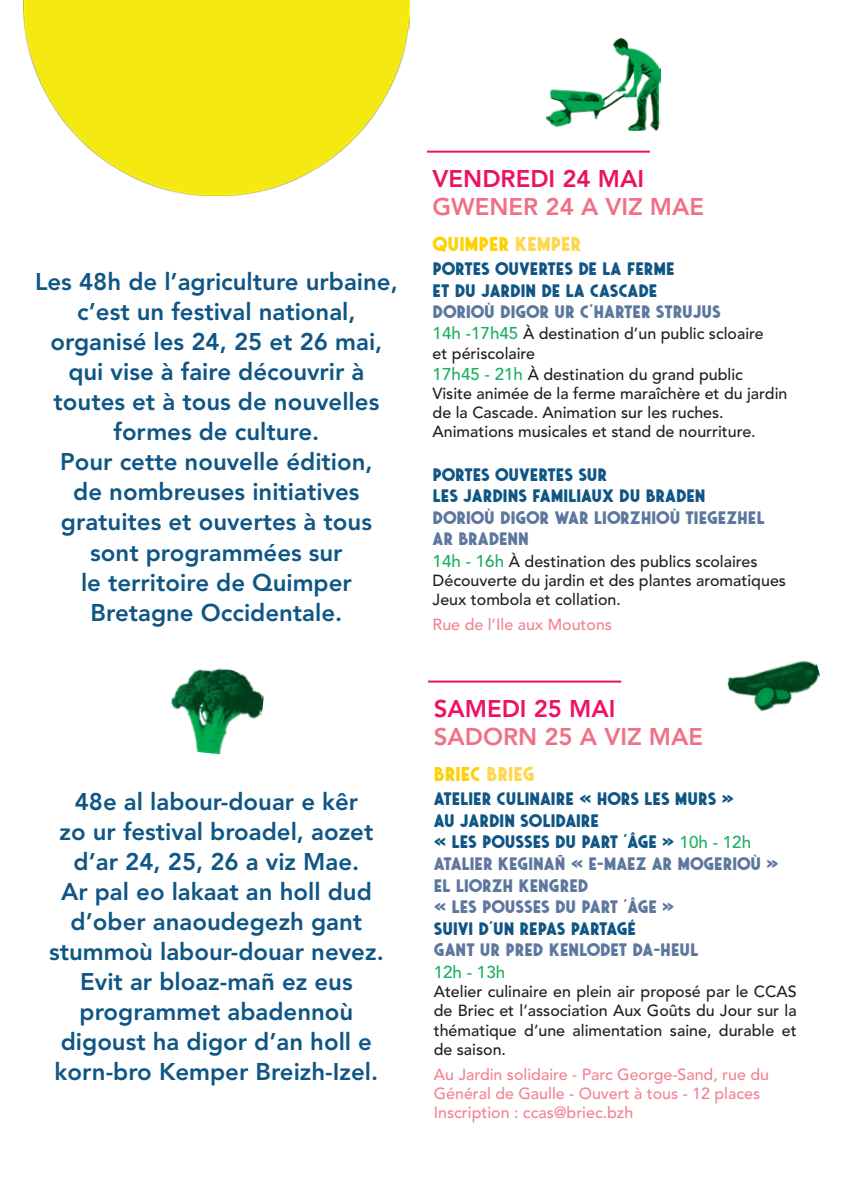
<style>
.page{position:relative;width:842px;height:1191px;background:#fff}
.page>*{position:absolute;margin:0;border:0;box-sizing:border-box;transform-origin:0 0}
.t1{font:800 24px/30px "Avenir LT Pro";color:#0f5585;text-align:center}
.date_lieu{font:800 24px/28.8px "Avenir LT Pro";color:#f17088}
.Qper-Kem{font:700 20px "Saveur Sans Round";color:#fed006}
.ATELIERS{font:700 18px/21.6px "Saveur Sans Round";color:#5d779e}
.ATELIERS-2{font:700 18px/21.6px "Saveur Sans Round";color:#0f5585}
.ATELIERS-3{font:500 17px "Avenir LT Pro";color:#1baf60}
.tx_courant{font:500 16px/19.2px "Avenir LT Pro";color:#231f20}
.modalités{font:500 16px/19.2px "Avenir LT Pro";color:#f38394}
.ATELIERS-4{font:500 16px "Avenir LT Pro";color:#231f20}
.s1{color:#ec1163}
.s2{color:#fed74d}
.s3{color:#5d779e}
.s4{font-size:17px;color:#1baf60}
.s5{color:#0f5585}
.s6{font-family:"Avenir LT Pro";font-weight:500;font-size:17px;color:#1baf60}
</style>
<div class="page">
<img style="left:171px;top:668px;width:93px;height:87px">
<img style="left:24px;top:0;width:385px;height:195px">
<hr style="left:428px;top:680px;width:193px;height:2px;background:#ec1163">
<img style="left:727px;top:660px;width:93px;height:51px">
<hr style="left:427px;top:151px;width:223px;height:2px;background:#ec1163">
<img style="left:546px;top:39px;width:114px;height:91px">
<p class="t1" style="left:35px;top:267px;width:364px">Les 48h de l’agriculture urbaine, c’est un festival national, organisé les 24, 25 et 26 mai, qui vise à faire découvrir à toutes et à tous de nouvelles formes de culture.<br>Pour cette nouvelle édition,<br>de nombreuses initiatives gratuites et ouvertes à tous sont programmées sur<br>le territoire de Quimper<br>Bretagne Occidentale.</p>
<p class="t1" style="left:49px;top:786px;width:336px">48e al labour-douar e kêr<br>zo ur festival broadel, aozet d’ar 24, 25, 26 a viz Mae.<br>Ar pal eo lakaat an holl dud d’ober anaoudegezh gant stummoù labour-douar nevez.</p>
<p class="t1" style="left:55px;top:966px;width:325px">Evit ar bloaz-mañ ez eus programmet abadennoù digoust ha digor d’an holl e korn-bro Kemper Breizh-Izel.</p>
<p class="date_lieu" style="left:433px;top:164px;width:273px"><span class="s1">VENDREDI 24 MAI<br></span>GWENER 24 A VIZ MAE</p>
<p class="Qper-Kem" style="left:433px;top:233px;width:150px">QUIMPER <span class="s2">KEMPER</span></p>
<p class="ATELIERS-2" style="left:433px;top:258px;width:290px">PORTES OUVERTES DE LA FERME<br>ET DU JARDIN DE LA CASCADE<br><span class="s3">DORIOÙ DIGOR UR C’HARTER STRUJUS</span></p>
<p class="tx_courant" style="left:433px;top:323px;width:333px;line-height:20.4px"><span class="s4">14h -17h45</span> À destination d’un public scloaire et périscolaire</p>
<p class="tx_courant" style="left:433px;top:365px;width:312px"><span class="s4">17h45 - 21h</span> À destination du grand public</p>
<p class="tx_courant" style="left:433px;top:384px;width:356px">Visite animée de la ferme maraîchère et du jardin de la Cascade. Animation sur les ruches.</p>
<p class="tx_courant" style="left:433px;top:422px;width:325px">Animations musicales et stand de nourriture.</p>
<p class="ATELIERS-2" style="left:433px;top:463px;width:334px">PORTES OUVERTES SUR<br>LES JARDINS FAMILIAUX DU BRADEN<br><span class="s3">DORIOÙ DIGOR WAR LIORZHIOÙ TIEGEZHEL<br>AR BRADENN</span></p>
<p class="ATELIERS-4" style="left:433px;top:552px;width:326px"><span class="s4">14h - 16h</span> À destination des publics scolaires</p>
<p class="tx_courant" style="left:433px;top:571px;width:355px">Découverte du jardin et des plantes aromatiques</p>
<p class="tx_courant" style="left:433px;top:590px;width:190px">Jeux tombola et collation.</p>
<p class="modalités" style="left:433px;top:615px;width:181px">Rue de l’Ile aux Moutons</p>
<p class="date_lieu" style="left:434px;top:694px;width:271px"><span class="s1">SAMEDI 25 MAI<br></span>SADORN 25 A VIZ MAE</p>
<p class="Qper-Kem" style="left:434px;top:762px;width:102px">BRIEC <span class="s2">BRIEG</span></p>
<p class="ATELIERS" style="left:434px;top:788px;width:346px"><span class="s5">ATELIER CULINAIRE « HORS LES MURS »<br>AU JARDIN SOLIDAIRE<br>« LES POUSSES DU PART ’ÂGE »</span> <span class="s6">10h - 12h<br></span>ATALIER KEGINAÑ « E-MAEZ AR MOGERIOÙ »<br>EL LIORZH KENGRED<br>« LES POUSSES DU PART ’ÂGE »<br><span class="s5">SUIVI D’UN REPAS PARTAGÉ<br></span>GANT UR PRED KENLODET DA-HEUL</p>
<p class="ATELIERS-3" style="left:434px;top:962px;width:73px">12h - 13h</p>
<p class="tx_courant" style="left:434px;top:982px;width:364px;text-align:justify">Atelier culinaire en plein air proposé par le CCAS de Briec et l’association Aux Goûts du Jour sur la thématique d’une alimentation saine, durable et de saison.</p>
<p class="modalités" style="left:434px;top:1065px;width:337px">Au Jardin solidaire - Parc George-Sand, rue du<br>Général de Gaulle - Ouvert à tous - 12 places<br>Inscription : ccas@briec.bzh</p>
</div>
